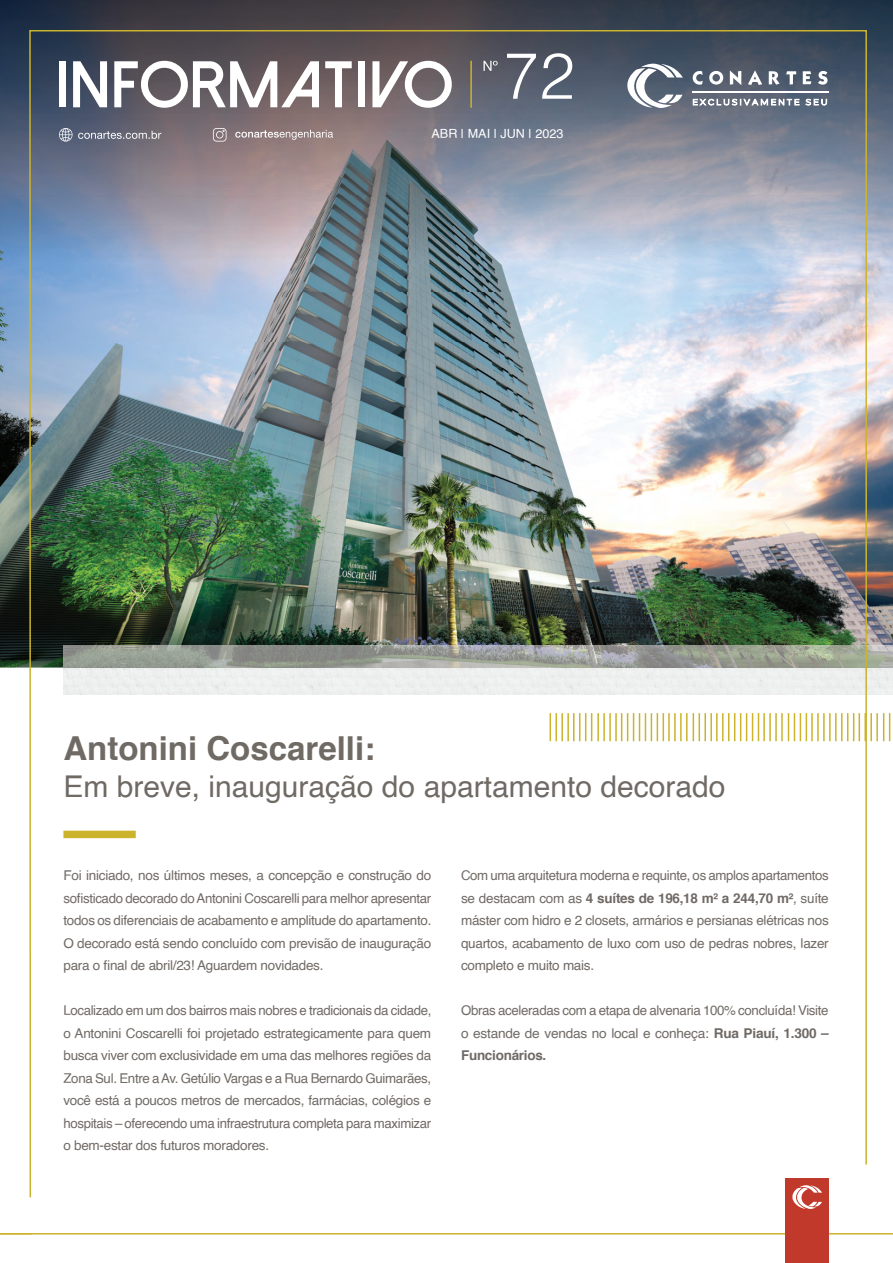
<style>
.page{position:relative;width:893px;height:1263px;background:#fff}
.page>*{position:absolute;margin:0;border:0;box-sizing:border-box;transform-origin:0 0}
.t1{font:300 64.5px "Helvetica";color:#fff}
.t2{font:700 33px "Helvetica";color:#706a65}
.t3{font:30px "Helvetica";color:#706a65}
.t4{font:13.5px/22.5px "Helvetica";letter-spacing:-.02em;color:#706a65;text-align:justify}
.t5{font:12.6px "Helvetica";color:#fff}
.s1{font-weight:700}
</style>
<div class="page">
<img style="left:0;top:0;width:893px;height:668px">
<img style="left:868px;top:646px;width:25px;height:48px">
<img style="left:28px;top:29px;width:840px;height:1170px">
<svg style="left:0;top:1234px;width:33px;height:1px"></svg>
<hr style="left:0;top:1233px;width:893px;height:1px;background:#cbb32c">
<div style="left:786px;top:1178px;width:43px;height:85px;background:#c1392b"></div>
<svg style="left:792px;top:1185px;width:30px;height:24px"></svg>
<div style="left:63px;top:831px;width:73px;height:7px;background:#cbb32c"></div>
<svg style="left:550px;top:713px;width:1px;height:28px"></svg>
<hr style="left:835px;top:713px;width:2px;height:28px;background:#cbb32c">
<hr style="left:597px;top:713px;width:2px;height:28px;background:#cbb32c">
<svg style="left:693px;top:713px;width:1px;height:28px"></svg>
<hr style="left:763px;top:713px;width:2px;height:28px;background:#cbb32c">
<hr style="left:668px;top:713px;width:2px;height:28px;background:#cbb32c">
<hr style="left:858px;top:713px;width:2px;height:28px;background:#cbb32c">
<hr style="left:811px;top:713px;width:2px;height:28px;background:#cbb32c">
<hr style="left:716px;top:713px;width:2px;height:28px;background:#cbb32c">
<hr style="left:561px;top:713px;width:2px;height:28px;background:#cbb32c">
<hr style="left:609px;top:713px;width:2px;height:28px;background:#cbb32c">
<hr style="left:704px;top:713px;width:2px;height:28px;background:#cbb32c">
<hr style="left:775px;top:713px;width:2px;height:28px;background:#cbb32c">
<hr style="left:680px;top:713px;width:2px;height:28px;background:#cbb32c">
<hr style="left:870px;top:713px;width:2px;height:28px;background:#cbb32c">
<hr style="left:823px;top:713px;width:2px;height:28px;background:#cbb32c">
<hr style="left:555px;top:713px;width:2px;height:28px;background:#cbb32c">
<hr style="left:603px;top:713px;width:2px;height:28px;background:#cbb32c">
<hr style="left:698px;top:713px;width:2px;height:28px;background:#cbb32c">
<svg style="left:883px;top:713px;width:7px;height:28px"></svg>
<hr style="left:769px;top:713px;width:2px;height:28px;background:#cbb32c">
<hr style="left:674px;top:713px;width:2px;height:28px;background:#cbb32c">
<hr style="left:864px;top:713px;width:2px;height:28px;background:#cbb32c">
<hr style="left:817px;top:713px;width:2px;height:28px;background:#cbb32c">
<hr style="left:567px;top:713px;width:2px;height:28px;background:#cbb32c">
<svg style="left:841px;top:713px;width:13px;height:28px"></svg>
<hr style="left:615px;top:713px;width:2px;height:28px;background:#cbb32c">
<svg style="left:788px;top:713px;width:19px;height:28px"></svg>
<hr style="left:710px;top:713px;width:2px;height:28px;background:#cbb32c">
<svg style="left:573px;top:713px;width:19px;height:28px"></svg>
<hr style="left:781px;top:713px;width:2px;height:28px;background:#cbb32c">
<hr style="left:686px;top:713px;width:2px;height:28px;background:#cbb32c">
<hr style="left:876px;top:713px;width:2px;height:28px;background:#cbb32c">
<svg style="left:621px;top:713px;width:43px;height:28px"></svg>
<hr style="left:829px;top:713px;width:2px;height:28px;background:#cbb32c">
<svg style="left:722px;top:713px;width:37px;height:28px"></svg>
<h1 class="t1" style="left:503px;top:36px;width:73px">72</h1>
<p class="t5" style="left:431px;top:124px;width:133px">ABR | MAI | JUN | 2023</p>
<h2 class="t2" style="left:63px;top:721px;width:313px">Antonini Coscarelli:</h2>
<h3 class="t3" style="left:63px;top:763px;width:664px">Em breve, inauguração do apartamento decorado</h3>
<p class="t4" style="left:63px;top:865px;width:369px">Foi iniciado, nos últimos meses, a concepção e construção do sofisticado decorado do Antonini Coscarelli para melhor apresentar todos os diferenciais de acabamento e amplitude do apartamento.<br>O decorado está sendo concluído com previsão de inauguração para o final de abril/23! Aguardem novidades.</p>
<p class="t4" style="left:63px;top:1000px;width:369px">Localizado em um dos bairros mais nobres e tradicionais da cidade, o Antonini Coscarelli foi projetado estrategicamente para quem busca viver com exclusividade em uma das melhores regiões da Zona Sul. Entre a Av. Getúlio Vargas e a Rua Bernardo Guimarães, você está a poucos metros de mercados, farmácias, colégios e hospitais – oferecendo uma infraestrutura completa para maximizar o bem-estar dos futuros moradores.</p>
<p class="t4" style="left:461px;top:865px;width:369px">Com uma arquitetura moderna e requinte, os amplos apartamentos se destacam com as <span class="s1">4 suítes de 196,18 m² a 244,70 m²</span>, suíte máster com hidro e 2 closets, armários e persianas elétricas nos quartos, acabamento de luxo com uso de pedras nobres, lazer completo e muito mais.</p>
<p class="t4" style="left:461px;top:1000px;width:369px">Obras aceleradas com a etapa de alvenaria 100% concluída! Visite o estande de vendas no local e conheça: <span class="s1">Rua Piauí, 1.300 – Funcionários.</span></p>
</div>
